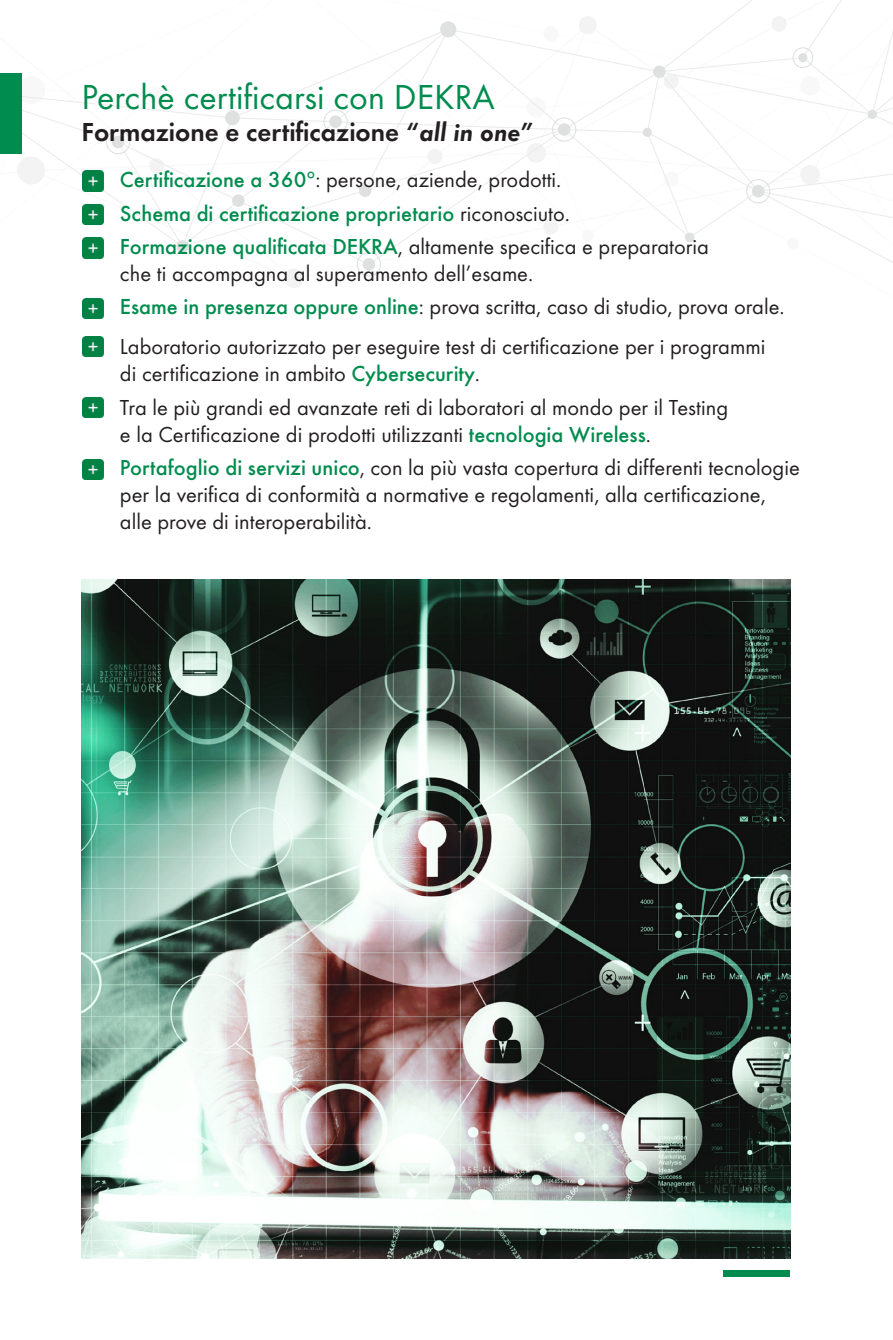
<style>
.page{position:relative;width:893px;height:1340px;background:#fff}
.page>*{position:absolute;margin:0;border:0;box-sizing:border-box;transform-origin:0 0}
.t1{font:36px "Futura T";color:#008c4e}
.t2{font:600 27px "Futura T";color:#231f20}
.t3{font:22.5px "Futura T";color:#231f20}
.t4{font:500 22.5px "Futura T";color:#008c4e}
.s1{font-style:italic}
.s2{font-weight:500;color:#008c4e}
.s3{font-weight:400;color:#231f20}
</style>
<div class="page">
<svg style="left:18px;top:0;width:875px;height:305px"></svg>
<div style="left:723px;top:1269px;width:67px;height:7px;background:#008c4e"></div>
<img style="left:81px;top:579px;width:709px;height:679px">
<div style="left:0;top:73px;width:21px;height:81px;background:#008c4e"></div>
<img style="left:83px;top:171px;width:20px;height:20px">
<img style="left:83px;top:204px;width:20px;height:20px">
<img style="left:83px;top:238px;width:20px;height:20px">
<img style="left:83px;top:298px;width:20px;height:21px">
<img style="left:83px;top:336px;width:20px;height:21px">
<img style="left:83px;top:398px;width:20px;height:20px">
<img style="left:83px;top:459px;width:20px;height:20px">
<p class="t1" style="left:82px;top:76px;width:415px">Perchè certificarsi con DEKRA</p>
<p class="t2" style="left:82px;top:116px;width:454px">Formazione e certificazione “<span class="s1">all in one</span>”</p>
<p class="t3" style="left:120px;top:167px;width:443px"><span class="s2">Certificazione a 360°</span>: persone, aziende, prodotti.</p>
<p class="t4" style="left:120px;top:200px;width:451px">Schema di certificazione proprietario <span class="s3">riconosciuto.</span></p>
<p class="t3" style="left:120px;top:233px;width:591px"><span class="s2">Formazione qualificata DEKRA</span>, altamente specifica e preparatoria</p>
<p class="t3" style="left:120px;top:260px;width:415px">che ti accompagna al superamento dell’esame.</p>
<p class="t3" style="left:120px;top:294px;width:666px"><span class="s2">Esame in presenza oppure online</span>: prova scritta, caso di studio, prova orale.</p>
<p class="t3" style="left:120px;top:333px;width:647px">Laboratorio autorizzato per eseguire test di certificazione per i programmi</p>
<p class="t3" style="left:120px;top:360px;width:362px">di certificazione in ambito <span class="s2">Cybersecurity</span>.</p>
<p class="t3" style="left:120px;top:394px;width:610px">Tra le più grandi ed avanzate reti di laboratori al mondo per il Testing</p>
<p class="t3" style="left:120px;top:421px;width:532px">e la Certificazione di prodotti utilizzanti <span class="s2">tecnologia Wireless</span>.</p>
<p class="t3" style="left:120px;top:454px;width:681px"><span class="s2">Portafoglio di servizi unico</span>, con la più vasta copertura di differenti tecnologie</p>
<p class="t3" style="left:120px;top:481px;width:647px">per la verifica di conformità a normative e regolamenti, alla certificazione,</p>
<p class="t3" style="left:120px;top:508px;width:253px">alle prove di interoperabilità.</p>
</div>
